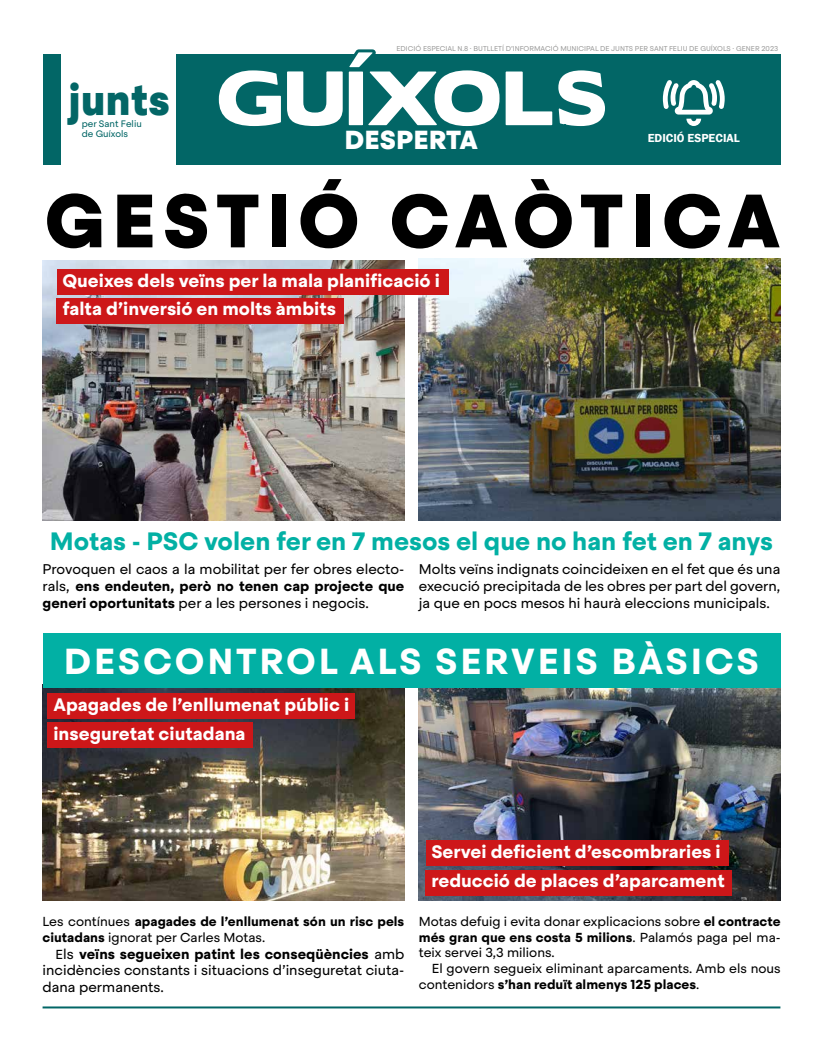
<style>
.page{position:relative;width:823px;height:1049px;background:#fff}
.page>*{position:absolute;margin:0;border:0;box-sizing:border-box;transform-origin:0 0}
.t1{font:900 75px "Steradian";letter-spacing:.09em;color:#000}
.t2{font:900 43.3px "Steradian";color:#036666;scale:.96 1}
.t3{font:700 36px "Steradian";letter-spacing:.075em;color:#fff}
.t4{font:900 26px "Steradian";color:#fff}
.t5{font:700 25px "Steradian";color:#02b0a4}
.t6{font:700 18px/29.3px "Steradian";color:#fff}
.t7{font:14px/16.8px "Steradian";color:#000;text-align:justify}
.t8{font:13px/15.6px "Steradian";color:#000;text-align:justify}
.t9{font:700 13px/15.6px "Steradian";color:#000}
.t10{font:600 12px "Franklin Gothic";color:#fff}
.t11{font:9.3px/9.1px "Steradian";color:#036666}
.t12{font:7px "Steradian";color:#9d9d9c}
.s1{font-weight:700}
.s2{font-weight:400}
.s3{font-size:13px}
</style>
<div class="page">
<img style="left:43px;top:687px;width:361px;height:213px">
<img style="left:418px;top:687px;width:362px;height:213px">
<img style="left:43px;top:261px;width:361px;height:259px">
<img style="left:418px;top:259px;width:362px;height:261px">
<div style="left:425px;top:840px;width:303px;height:26px;background:#cd1719"></div>
<div style="left:425px;top:870px;width:306px;height:25px;background:#cd1719"></div>
<div style="left:48px;top:693px;width:307px;height:26px;background:#cd1719"></div>
<div style="left:48px;top:722px;width:205px;height:26px;background:#cd1719"></div>
<div style="left:43px;top:633px;width:737px;height:54px;background:#02b0a4"></div>
<div style="left:57px;top:269px;width:391px;height:26px;background:#cd1719"></div>
<div style="left:57px;top:298px;width:286px;height:25px;background:#cd1719"></div>
<div style="left:43px;top:55px;width:737px;height:110px;background:#026666"></div>
<svg style="left:662px;top:80px;width:62px;height:46px"></svg>
<div style="left:61px;top:54px;width:114px;height:112px;background:#fff"></div>
<svg style="left:214px;top:49px;width:395px;height:78px"></svg>
<hr style="left:43px;top:1006px;width:737px;height:2px;background:#026666">
<h2 class="t2" style="left:68px;top:73px;width:108px">junts</h2>
<p class="t11" style="left:82px;top:120px;width:62px">per Sant Feliu de Guíxols</p>
<p class="t12" style="left:396px;top:44px;width:383px">EDICIÓ ESPECIAL N.8 · BUTLLETÍ D’INFORMACIÓ MUNICIPAL DE JUNTS PER SANT FELIU DE GUÍXOLS · GENER 2023</p>
<h3 class="t4" style="left:344px;top:123px;width:135px">DESPERTA</h3>
<p class="t10" style="left:647px;top:131px;width:94px">EDICIÓ ESPECIAL</p>
<h1 class="t1" style="left:44px;top:173px;width:737px">GESTIÓ CAÒTICA</h1>
<p class="t6" style="left:62px;top:266px;width:378px;line-height:28.6px">Queixes dels veïns per la mala planificació i falta d’inversió en molts àmbits</p>
<h3 class="t5" style="left:50px;top:526px;width:724px">Motas - PSC volen fer en 7 mesos el que no han fet en 7 anys</h3>
<p class="t7" style="left:43px;top:561px;width:363px">Provoquen el caos a la mobilitat per fer obres electo&shy;rals, <span class="s1">ens endeuten, però no tenen cap projecte que generi oportunitats</span> per a les persones i negocis.</p>
<p class="t7" style="left:418px;top:561px;width:363px">Molts veïns indignats coincideixen en el fet que és una execució precipitada de les obres per part del govern, ja que en pocs mesos hi haurà eleccions municipals.</p>
<h3 class="t3" style="left:64px;top:638px;width:696px">DESCONTROL ALS SERVEIS BÀSICS</h3>
<p class="t6" style="left:53px;top:690px;width:297px">Apagades de l’enllumenat públic i inseguretat ciutadana</p>
<p class="t9" style="left:43px;top:914px;width:363px"><span class="s2">Les contínues</span> apagades de l’enllumenat són un risc pels ciutadans <span class="s2">ignorat per Carles Motas.</span></p>
<p class="t7" style="left:43px;top:945px;width:363px;text-indent:13px"><span class="s3">E</span>ls <span class="s1">veïns segueixen patint les conseqüències</span> amb incidències constants i situacions d’inseguretat ciuta&shy;dana permanents.</p>
<p class="t6" style="left:431px;top:837px;width:295px">Servei deficient d’escombraries i reducció de places d’aparcament</p>
<p class="t8" style="left:418px;top:914px;width:363px">Motas defuig i evita donar explicacions sobre <span class="s1">el contracte més gran que ens costa 5 milions</span>. Palamós paga pel ma&shy;teix servei 3,3 milions.</p>
<p class="t8" style="left:418px;top:961px;width:363px;text-indent:13px">El govern segueix eliminant aparcaments. Amb els nous contenidors <span class="s1">s’han reduït almenys 125 places</span>.</p>
</div>
